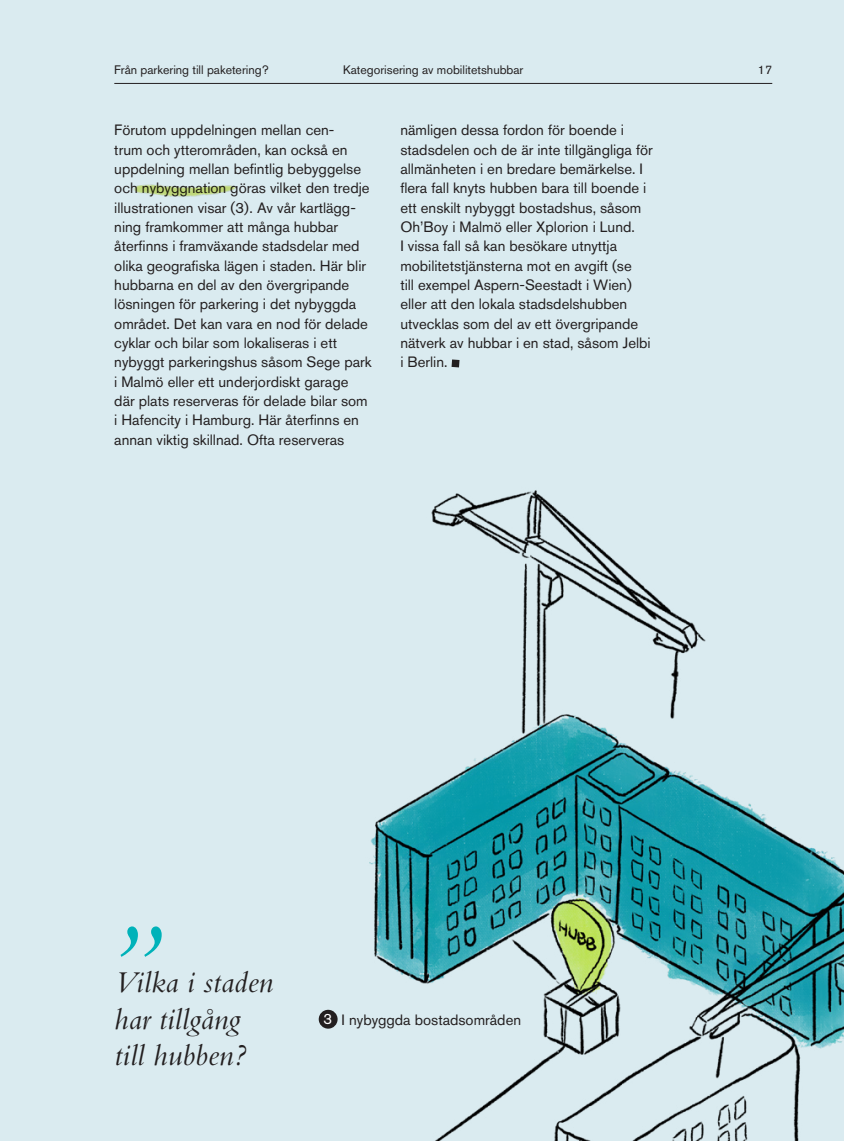
<style>
.page{position:relative;width:844px;height:1141px;background:#fff}
.page>*{position:absolute;margin:0;border:0;box-sizing:border-box;transform-origin:0 0}
.t1{font:italic 115.15px "Bembo Std";color:#00b2b9}
.t2{font:italic 31.5px/36.8px "Bembo Std";color:#231f20}
.t3{font:14.88px/19.2px "Akzidenz Grotesk BQ";color:#231f20}
.t4{font:12.25px "Akzidenz Grotesk BQ";color:#231f20}
.s1{color:#fff}
</style>
<div class="page">
<div style="left:0;top:0;width:843px;height:1141px;background:#daebf0"></div>
<div style="left:318px;top:1010px;width:19px;height:19px;background:#231f20;border-radius:50%"></div>
<div style="left:451px;top:359px;width:8px;height:8px;background:#231f20"></div>
<img style="left:134px;top:184px;width:102px;height:13px">
<img style="left:369px;top:490px;width:474px;height:651px">
<hr style="left:114px;top:83px;width:658px;height:1px;background:#231f20">
<p class="t4" style="left:114px;top:63px;width:156px">Från parkering till paketering?</p>
<p class="t4" style="left:343px;top:63px;width:182px">Kategorisering av mobilitetshubbar</p>
<p class="t4" style="left:757px;top:63px;width:16px">17</p>
<p class="t3" style="left:114px;top:120px;width:259px">Förutom uppdelningen mellan cen-<br>trum och ytterområden, kan också en uppdelning mellan befintlig bebyggelse och nybyggnation göras vilket den tredje illustrationen visar (3). Av vår kartlägg&shy;ning framkommer att många hubbar återfinns i framväxande stadsdelar med olika geografiska lägen i staden. Här blir hubbarna en del av den övergripande lösningen för parkering i det nybyggda området. Det kan vara en nod för delade cyklar och bilar som lokaliseras i ett nybyggt parkeringshus såsom Sege park i Malmö eller ett underjordiskt garage där plats reserveras för delade bilar som i Hafencity i Hamburg. Här återfinns en annan viktig skillnad. Ofta reserveras</p>
<p class="t3" style="left:400px;top:120px;width:254px">nämligen dessa fordon för boende i stadsdelen och de är inte tillgängliga för allmänheten i en bredare bemärkelse. I flera fall knyts hubben bara till boende i ett enskilt nybyggt bostadshus, såsom Oh’Boy i Malmö eller Xplorion i Lund.<br>I vissa fall så kan besökare utnyttja mobilitetstjänsterna mot en avgift (se<br>till exempel Aspern-Seestadt i Wien) eller att den lokala stadsdelshubben utvecklas som del av ett övergripande nätverk av hubbar i en stad, såsom Jelbi i Berlin.</p>
<h1 class="t1" style="left:106px;top:896px;width:59px">”</h1>
<h2 class="t2" style="left:114px;top:963px;width:160px">Vilka i staden har tillgång till hubben?</h2>
<p class="t3" style="left:323px;top:1010px;width:199px"><span class="s1">3</span> I nybyggda bostadsområden</p>
</div>
